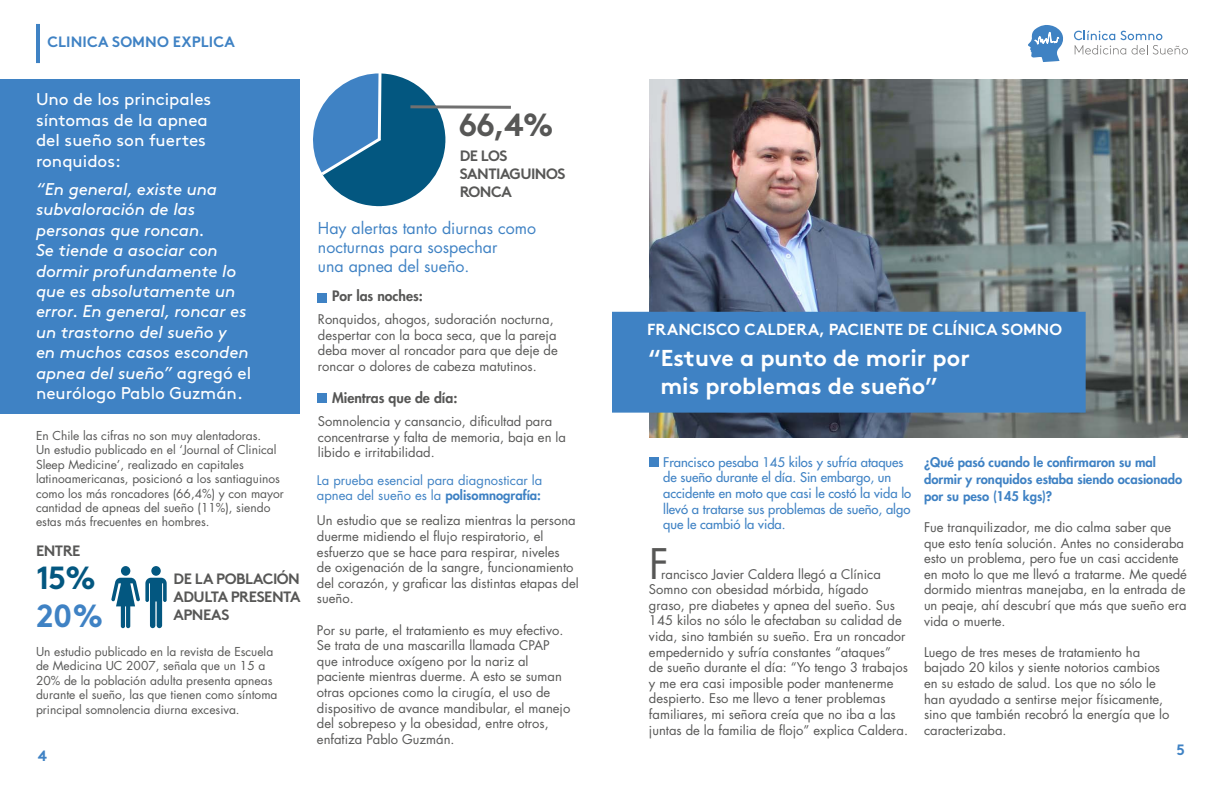
<style>
.page{position:relative;width:1224px;height:792px;background:#fff}
.page>*{position:absolute;margin:0;border:0;box-sizing:border-box;transform-origin:0 0}
.t1{font:41px "Futura Std";color:#575756}
.t2{font:700 32px "Brown";color:#575756}
.t3{font:700 32px "Brown";color:#035780}
.t4{font:700 32px "Brown";color:#3f82c4}
.t5{font:700 23px/27.6px "Brown";color:#fff}
.t6{font:italic 17px/20.4px "Brown";letter-spacing:-.005em;color:#fff}
.t7{font:17px/20.4px "Brown";color:#fff}
.t8{font:16px/19.2px "Futura Std";color:#3f82c4}
.t9{font:700 16px "Brown";letter-spacing:.005em;color:#fff}
.t10{font:700 15px/18px "Brown";letter-spacing:-.035em;color:#575756}
.t11{font:700 15px "Brown";letter-spacing:.005em;color:#3f82c4}
.t12{font:15px "Brown Bold Alt";color:#3f82c4}
.t13{font:800 14px "Futura Std";color:#575756}
.t14{font:13px/15.6px "Futura Std";color:#575756}
.t15{font:500 13px/15.6px "Futura Std";color:#3f82c4}
.t16{font:800 13px/17px "Futura Std";color:#3f82c4}
.t17{font:13px/15.6px "Futura Std";color:#3f82c4}
.t18{font:12px/14.4px "Futura Std";color:#575756}
.s1{font-style:normal}
.s2{font-weight:800}
</style>
<div class="page">
<div style="left:0;top:79px;width:300px;height:335px;background:#3f82c4"></div>
<div style="left:317px;top:293px;width:10px;height:10px;background:#3f82c4"></div>
<div style="left:317px;top:393px;width:10px;height:10px;background:#3f82c4"></div>
<svg style="left:1074px;top:31px;width:114px;height:24px"></svg>
<svg style="left:1028px;top:25px;width:35px;height:37px"></svg>
<hr style="left:36px;top:24px;width:4px;height:39px;background:#3f82c4">
<svg style="left:313px;top:73px;width:198px;height:133px"></svg>
<img style="left:649px;top:79px;width:539px;height:358px">
<div style="left:612px;top:312px;width:474px;height:101px;background:#3f82c4;border:4px solid #3f82c4"></div>
<div style="left:649px;top:458px;width:10px;height:9px;background:#3f82c4"></div>
<div style="left:151px;top:566px;width:10px;height:10px;background:#035780;border-radius:50%"></div>
<div style="left:121px;top:566px;width:9px;height:10px;background:#035780;border-radius:50%"></div>
<svg style="left:111px;top:578px;width:56px;height:50px"></svg>
<p class="t11" style="left:47px;top:30px;width:189px">CLINICA SOMNO EXPLICA</p>
<h3 class="t7" style="left:36px;top:88px;width:177px">Uno de los principales síntomas de la apnea del sueño son fuertes ronquidos:</h3>
<p class="t6" style="left:36px;top:178px;width:217px">“En general, existe una subvaloración de las personas que roncan.<br>Se tiende a asociar con dormir profundamente lo que es absolutamente un error. En general, roncar es un trastorno del sueño y<br>en muchos casos esconden apnea del sueño” <span class="s1">agregó el neurólogo Pablo Guzmán.</span></p>
<p class="t18" style="left:36px;top:429px;width:249px">En Chile las cifras no son muy alentadoras.<br>Un estudio publicado en el ‘Journal of Clinical Sleep Medicine’, realizado en capitales latinoamericanas, posicionó a los santiaguinos como los más roncadores (66,4%) y con mayor cantidad de apneas del sueño (11%), siendo estas más frecuentes en hombres.</p>
<p class="t10" style="left:36px;top:540px;width:46px">ENTRE</p>
<h2 class="t3" style="left:36px;top:552px;width:61px">15%</h2>
<h2 class="t4" style="left:36px;top:590px;width:69px">20%</h2>
<p class="t10" style="left:174px;top:569px;width:129px;text-align:justify">DE LA POBLACIÓN ADULTA PRESENTA APNEAS</p>
<p class="t18" style="left:36px;top:645px;width:243px">Un estudio publicado en la revista de Escuela de Medicina UC 2007, señala que un 15 a 20% de la población adulta presenta apneas durante el sueño, las que tienen como síntoma principal somnolencia diurna excesiva.</p>
<p class="t12" style="left:38px;top:744px;width:11px">4</p>
<h2 class="t2" style="left:458px;top:99px;width:97px">66,4%</h2>
<p class="t10" style="left:460px;top:145px;width:107px">DE LOS<br>SANTIAGUINOS<br>RONCA</p>
<p class="t8" style="left:318px;top:219px;width:220px">Hay alertas tanto diurnas como nocturnas para sospechar<br>una apnea del sueño.</p>
<p class="t13" style="left:332px;top:287px;width:92px">Por las noches:</p>
<p class="t14" style="left:318px;top:311px;width:241px">Ronquidos, ahogos, sudoración nocturna, despertar con la boca seca, que la pareja deba mover al roncador para que deje de roncar o dolores de cabeza matutinos.</p>
<p class="t13" style="left:332px;top:389px;width:127px">Mientras que de día:</p>
<p class="t14" style="left:318px;top:413px;width:250px">Somnolencia y cansancio, dificultad para concentrarse y falta de memoria, baja en la libido e irritabilidad.</p>
<p class="t17" style="left:317px;top:472px;width:227px">La prueba esencial para diagnosticar la apnea del sueño es la <span class="s2">polisomnografía:</span></p>
<p class="t14" style="left:317px;top:513px;width:263px">Un estudio que se realiza mientras la persona duerme midiendo el flujo respiratorio, el esfuerzo que se hace para respirar, niveles<br>de oxigenación de la sangre, funcionamiento del corazón, y graficar las distintas etapas del sueño.</p>
<p class="t14" style="left:317px;top:622px;width:255px">Por su parte, el tratamiento es muy efectivo.<br>Se trata de una mascarilla llamada CPAP que introduce oxígeno por la nariz al paciente mientras duerme. A esto se suman otras opciones como la cirugía, el uso de dispositivo de avance mandibular, el manejo del sobrepeso y la obesidad, entre otros, enfatiza Pablo Guzmán.</p>
<p class="t9" style="left:647px;top:316px;width:416px">FRANCISCO CALDERA, PACIENTE DE CLÍNICA SOMNO</p>
<h3 class="t5" style="left:660px;top:342px;width:311px;text-indent:-12px">“Estuve a punto de morir por mis problemas de sueño”</h3>
<p class="t15" style="left:663px;top:454px;width:250px">Francisco pesaba 145 kilos y sufría ataques de sueño durante el día. Sin embargo, un accidente en moto que casi le costó la vida lo llevó a tratarse sus problemas de sueño, algo que le cambió la vida.</p>
<h1 class="t1" style="left:649px;top:537px;width:21px">F</h1>
<p class="t14" style="left:649px;top:566px;width:261px;text-indent:12px">rancisco Javier Caldera llegó a Clínica Somno con obesidad mórbida, hígado<br>graso, pre diabetes y apnea del sueño. Sus 145 kilos no sólo le afectaban su calidad de vida, sino también su sueño. Era un roncador empedernido y sufría constantes “ataques” de sueño durante el día: “Yo tengo 3 trabajos y me era casi imposible poder mantenerme despierto. Eso me llevo a tener problemas familiares, mi señora creía que no iba a las juntas de la familia de flojo” explica Caldera.</p>
<p class="t16" style="left:924px;top:454px;width:260px">¿Qué pasó cuando le confirmaron su mal dormir y ronquidos estaba siendo ocasionado por su peso (145 kgs)?</p>
<p class="t14" style="left:924px;top:520px;width:265px">Fue tranquilizador, me dio calma saber que que esto tenía solución. Antes no consideraba esto un problema, pero fue un casi accidente en moto lo que me llevó a tratarme. Me quedé dormido mientras manejaba, en la entrada de un peaje, ahí descubrí que más que sueño era vida o muerte.</p>
<p class="t14" style="left:924px;top:644px;width:247px">Luego de tres meses de tratamiento ha bajado 20 kilos y siente notorios cambios en su estado de salud. Los que no sólo le han ayudado a sentirse mejor físicamente, sino que también recobró la energía que lo caracterizaba.</p>
<p class="t12" style="left:1176px;top:738px;width:10px">5</p>
</div>
